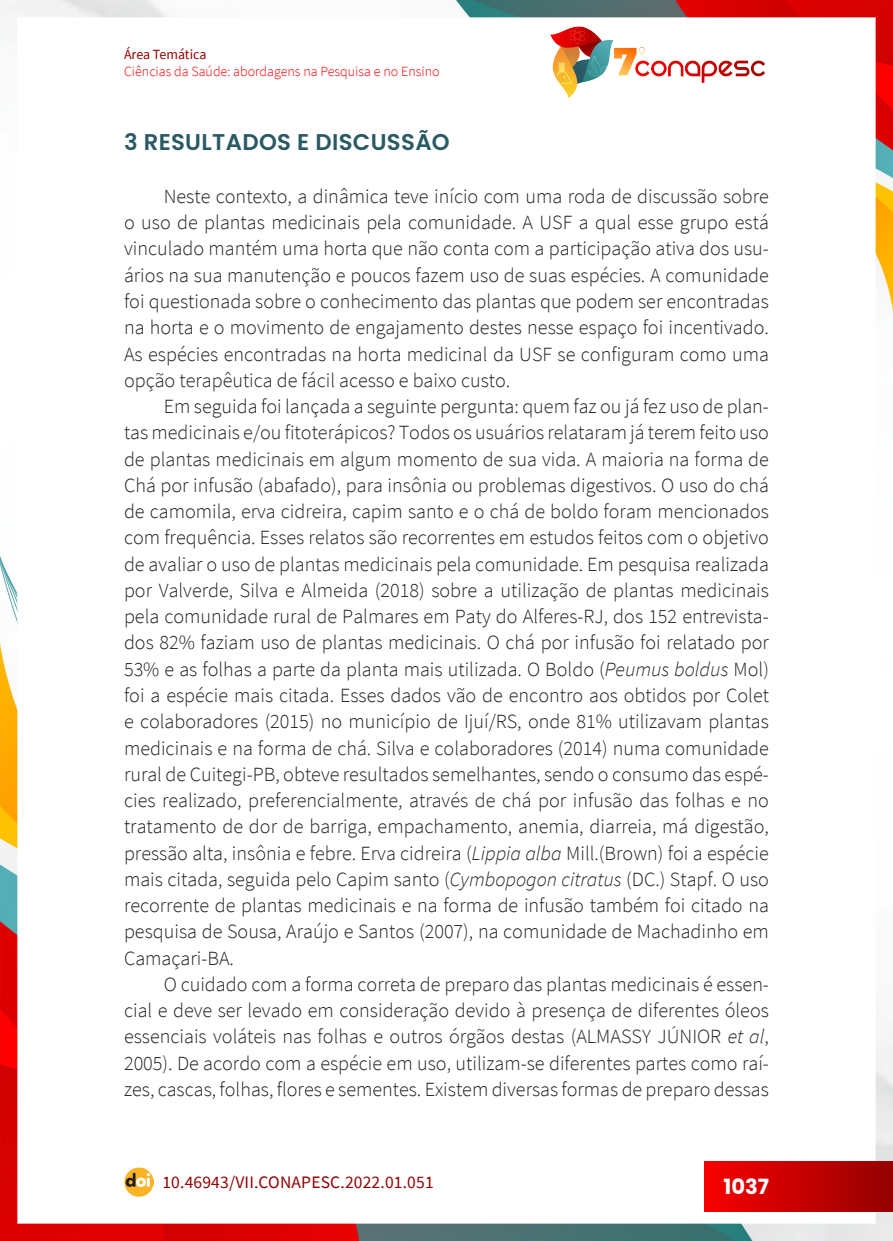
<style>
.page{position:relative;width:893px;height:1241px;background:#fff}
.page>*{position:absolute;margin:0;border:0;box-sizing:border-box;transform-origin:0 0}
._9_SUBTÍTULO_1{font:600 22.75px "Poppins";letter-spacing:.015em;color:#295a64}
.t1{font:700 21px "Poppins";color:#fff}
._7_CORPO{font:300 20.12px/26.2px "Source Sans Pro";color:#231f20;text-align:justify}
.t2{font:17.5px "Source Sans Pro";letter-spacing:.01em;color:#940000}
.t3{font:300 14px "Source Sans Pro";color:#f80000}
.t4{font:14px "Source Sans Pro";letter-spacing:-.005em;color:#940000}
.s1{font-style:italic}
</style>
<div class="page">
<img style="left:0;top:0;width:893px;height:1240px">
<div style="left:17px;top:17px;width:859px;height:1206px;background:#fff"></div>
<img style="left:124px;top:1167px;width:30px;height:29px">
<div style="left:704px;top:1161px;width:189px;height:49px;background:linear-gradient(to right,#f80000,#950000)"></div>
<img style="left:550px;top:26px;width:215px;height:72px">
<p class="t4" style="left:124px;top:45px;width:84px">Área Temática</p>
<p class="t3" style="left:124px;top:62px;width:317px">Ciências da Saúde: abordagens na Pesquisa e no Ensino</p>
<p class="_9_SUBTÍTULO_1" style="left:124px;top:129px;width:327px">3 RESULTADOS E DISCUSSÃO</p>
<p class="_7_CORPO" style="left:124px;top:183px;width:646px;text-indent:40px">Neste contexto, a dinâmica teve início com uma roda de discussão sobre o uso de plantas medicinais pela comunidade. A USF a qual esse grupo está vinculado mantém uma horta que não conta com a participação ativa dos usu&shy;ários na sua manutenção e poucos fazem uso de suas espécies. A comunidade foi questionada sobre o conhecimento das plantas que podem ser encontradas na horta e o movimento de engajamento destes nesse espaço foi incentivado.<br>As espécies encontradas na horta medicinal da USF se configuram como uma opção terapêutica de fácil acesso e baixo custo.</p>
<p class="_7_CORPO" style="left:124px;top:393px;width:646px;text-indent:40px">Em seguida foi lançada a seguinte pergunta: quem faz ou já fez uso de plan&shy;tas medicinais e/ou fitoterápicos? Todos os usuários relataram já terem feito uso de plantas medicinais em algum momento de sua vida. A maioria na forma de Chá por infusão (abafado), para insônia ou problemas digestivos. O uso do chá de camomila, erva cidreira, capim santo e o chá de boldo foram mencionados com frequência. Esses relatos são recorrentes em estudos feitos com o objetivo de avaliar o uso de plantas medicinais pela comunidade. Em pesquisa realizada por Valverde, Silva e Almeida (2018) sobre a utilização de plantas medicinais pela comunidade rural de Palmares em Paty do Alferes-RJ, dos 152 entrevista&shy;dos 82% faziam uso de plantas medicinais. O chá por infusão foi relatado por 53% e as folhas a parte da planta mais utilizada. O Boldo (<span class="s1">Peumus boldus</span> Mol) foi a espécie mais citada. Esses dados vão de encontro aos obtidos por Colet e colaboradores (2015) no município de Ijuí/RS, onde 81% utilizavam plantas medicinais e na forma de chá. Silva e colaboradores (2014) numa comunidade rural de Cuitegi-PB, obteve resultados semelhantes, sendo o consumo das espé&shy;cies realizado, preferencialmente, através de chá por infusão das folhas e no tratamento de dor de barriga, empachamento, anemia, diarreia, má digestão, pressão alta, insônia e febre. Erva cidreira (<span class="s1">Lippia alba</span> Mill.(Brown) foi a espécie mais citada, seguida pelo Capim santo (<span class="s1">Cymbopogon citratus</span> (DC.) Stapf. O uso recorrente de plantas medicinais e na forma de infusão também foi citado na pesquisa de Sousa, Araújo e Santos (2007), na comunidade de Machadinho em Camaçari-BA.</p>
<p class="_7_CORPO" style="left:124px;top:970px;width:646px;text-indent:40px">O cuidado com a forma correta de preparo das plantas medicinais é essen&shy;cial e deve ser levado em consideração devido à presença de diferentes óleos essenciais voláteis nas folhas e outros órgãos destas (ALMASSY JÚNIOR <span class="s1">et al</span>, 2005). De acordo com a espécie em uso, utilizam-se diferentes partes como raí&shy;zes, cascas, folhas, flores e sementes. Existem diversas formas de preparo dessas</p>
<p class="t2" style="left:162px;top:1170px;width:273px">10.46943/VII.CONAPESC.2022.01.051</p>
<p class="t1" style="left:723px;top:1173px;width:47px">1037</p>
</div>
